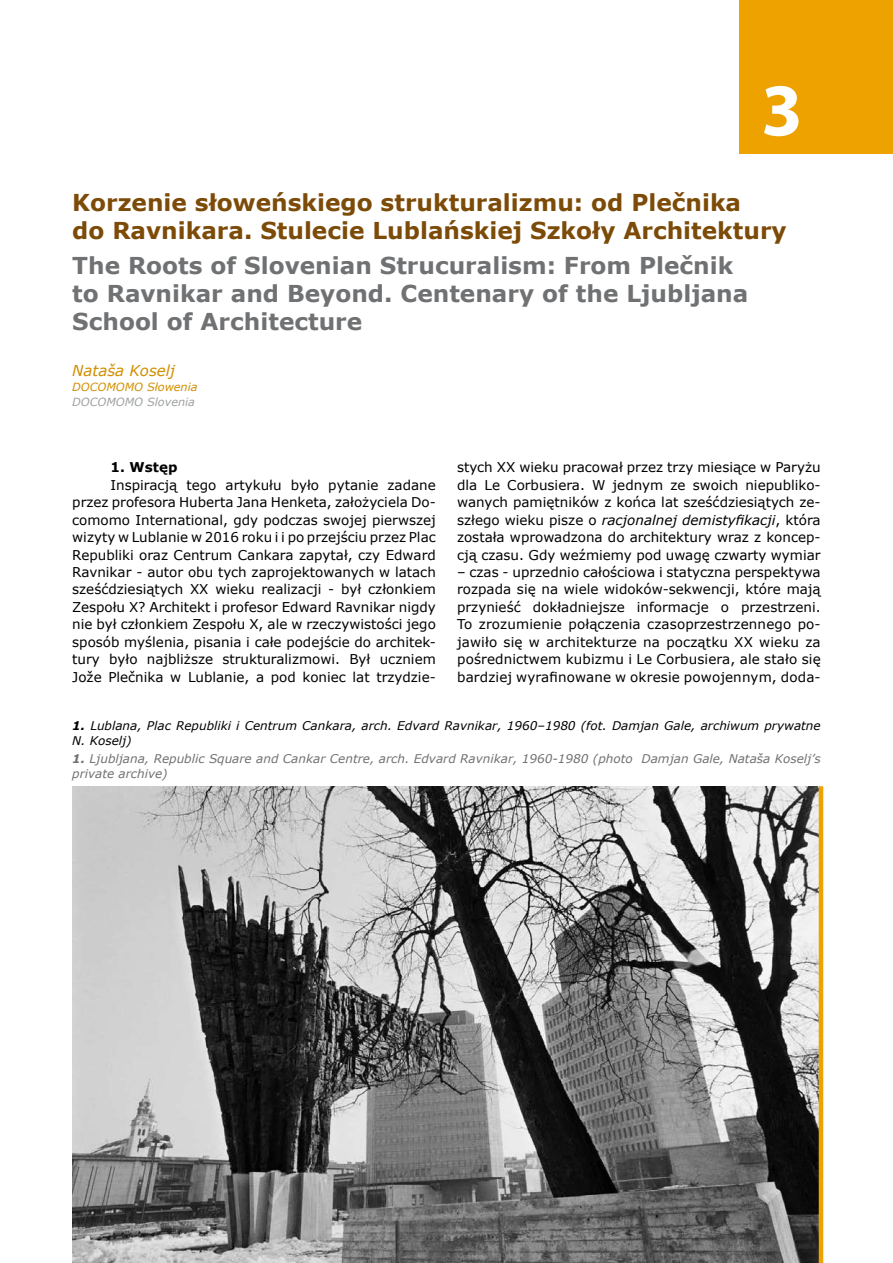
<style>
.page{position:relative;width:893px;height:1263px;background:#fff}
.page>*{position:absolute;margin:0;border:0;box-sizing:border-box;transform-origin:0 0}
.t1{font:700 75px "Myriad Pro";color:#fff}
.t2{font:700 23.25px/27.9px "Verdana";color:#707173}
.t3{font:700 23.25px/27.9px "Verdana";color:#7c4b08}
.t4{font:italic 15px "Verdana";color:#d18f00}
.t5{font:13.5px/17.4px "Verdana";color:#000;text-align:justify}
.t6{font:700 13.5px "Verdana";color:#000}
.t7{font:italic 12px/14.4px "Verdana";color:#707173}
.t8{font:italic 12px/14.4px "Verdana";color:#000}
.t9{font:italic 11.25px "Verdana";color:#d18f00}
.t10{font:italic 11.25px "Verdana";color:#9ea0a2}
.s1{font-style:italic}
.s2{font-weight:700}
</style>
<div class="page">
<div style="left:740px;top:0;width:153px;height:153px;background:#eda200"></div>
<img style="left:72px;top:786px;width:747px;height:477px">
<hr style="left:819px;top:786px;width:4px;height:477px;background:#eda200">
<h1 class="t1" style="left:761px;top:61px;width:43px">3</h1>
<h2 class="t3" style="left:72px;top:188px;width:716px">Korzenie słoweńskiego strukturalizmu: od Plečnika<br>do Ravnikara. Stulecie Lublańskiej Szkoły Architektury</h2>
<h2 class="t2" style="left:72px;top:251px;width:677px">The Roots of Slovenian Strucuralism: From Plečnik to Ravnikar and Beyond. Centenary of the Ljubljana<br>School of Architecture</h2>
<p class="t4" style="left:72px;top:361px;width:104px">Nataša Koselj</p>
<p class="t9" style="left:72px;top:379px;width:127px">DOCOMOMO Słowenia</p>
<p class="t10" style="left:72px;top:394px;width:124px">DOCOMOMO Slovenia</p>
<p class="t6" style="left:111px;top:459px;width:68px">1. Wstęp</p>
<p class="t5" style="left:72px;top:476px;width:365px;text-indent:38px">Inspiracją tego artykułu było pytanie zadane przez profesora Huberta Jana Henketa, założyciela Do&shy;comomo International, gdy podczas swojej pierwszej wizyty w Lublanie w 2016 roku i i po przejściu przez Plac Republiki oraz Centrum Cankara zapytał, czy Edward Ravnikar - autor obu tych zaprojektowanych w latach sześćdziesiątych XX wieku realizacji - był członkiem Zespołu X? Architekt i profesor Edward Ravnikar nigdy nie był członkiem Zespołu X, ale w rzeczywistości jego sposób myślenia, pisania i całe podejście do architek&shy;tury było najbliższe strukturalizmowi. Był uczniem Jože Plečnika w Lublanie, a pod koniec lat trzydzie-</p>
<p class="t5" style="left:457px;top:458px;width:365px">stych XX wieku pracował przez trzy miesiące w Paryżu dla Le Corbusiera. W jednym ze swoich niepubliko&shy;wanych pamiętników z końca lat sześćdziesiątych ze&shy;szłego wieku pisze o <span class="s1">racjonalnej demistyfikacji</span>, która została wprowadzona do architektury wraz z koncep&shy;cją czasu. Gdy weźmiemy pod uwagę czwarty wymiar</p>
<p class="t5" style="left:457px;top:563px;width:365px">– czas - uprzednio całościowa i statyczna perspektywa rozpada się na wiele widoków-sekwencji, które mają przynieść dokładniejsze informacje o przestrzeni.<br>To zrozumienie połączenia czasoprzestrzennego po&shy;jawiło się w architekturze na początku XX wieku za pośrednictwem kubizmu i Le Corbusiera, ale stało się bardziej wyrafinowane w okresie powojennym, doda-</p>
<p class="t8" style="left:72px;top:718px;width:750px"><span class="s2">1.</span> Lublana, Plac Republiki i Centrum Cankara, arch. Edvard Ravnikar, 1960–1980 (fot. Damjan Gale, archiwum prywatne<br>N. Koselj)</p>
<p class="t7" style="left:72px;top:751px;width:750px"><span class="s2">1.</span> Ljubljana, Republic Square and Cankar Centre, arch. Edvard Ravnikar, 1960-1980 (photo Damjan Gale, Nataša Koselj’s private archive)</p>
</div>
